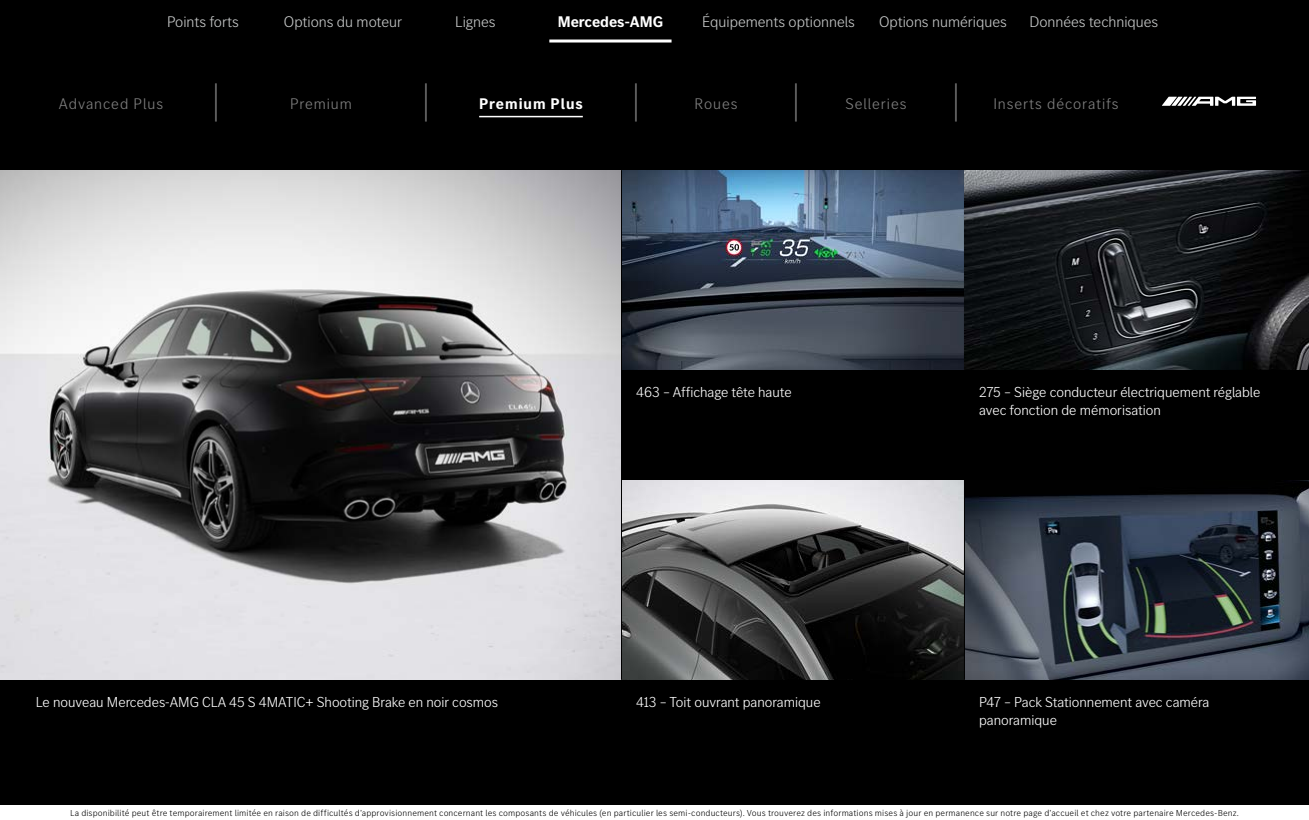
<style>
.page{position:relative;width:1309px;height:820px;background:#fff}
.page>*{position:absolute;margin:0;border:0;box-sizing:border-box;transform-origin:0 0}
.t1{font:300 45.6px "MB Corpo S Title";color:#808080;scale:.53 1}
.t2{font:300 16px "MB Corpo S Title";color:#c5c7c7}
.t3{font:300 16px "MB Corpo S Title";letter-spacing:.06em;color:#808080}
.t4{font:700 16px "MB Corpo S Title";color:#fff}
.t5{font:700 16px "MB Corpo S Title";letter-spacing:.06em;color:#fff}
.t6{font:300 15px/18px "MB Corpo S Title";color:#fff}
.t7{font:300 9px "MB Corpo S Text";letter-spacing:.01em;color:#000}
</style>
<div class="page">
<div style="left:0;top:43px;width:1309px;height:777px;background:#000"></div>
<div style="left:0;top:0;width:1309px;height:43px;background:#000"></div>
<hr style="left:549px;top:40px;width:123px;height:3px;background:#fff">
<img style="left:622px;top:170px;width:687px;height:200px">
<img style="left:622px;top:480px;width:687px;height:200px">
<svg style="left:1162px;top:97px;width:94px;height:9px"></svg>
<img style="left:0;top:170px;width:621px;height:510px">
<hr style="left:964px;top:170px;width:1px;height:510px;background:#000">
<hr style="left:479px;top:116px;width:104px;height:1px;background:#fff">
<div style="left:0;top:805px;width:1309px;height:15px;background:#fff"></div>
<h2 class="t2" style="left:167px;top:12px;width:73px">Points forts</h2>
<h2 class="t2" style="left:284px;top:12px;width:120px">Options du moteur</h2>
<h2 class="t2" style="left:455px;top:12px;width:42px">Lignes</h2>
<h2 class="t4" style="left:558px;top:11px;width:107px">Mercedes-AMG</h2>
<h2 class="t2" style="left:702px;top:12px;width:154px">Équipements optionnels</h2>
<h2 class="t2" style="left:879px;top:12px;width:129px">Options numériques</h2>
<h2 class="t2" style="left:1029px;top:12px;width:130px">Données techniques</h2>
<h2 class="t3" style="left:59px;top:93px;width:106px">Advanced Plus</h2>
<h1 class="t1" style="left:213px;top:72px;width:11px">|</h1>
<h2 class="t3" style="left:290px;top:93px;width:63px">Premium</h2>
<h1 class="t1" style="left:423px;top:72px;width:11px">|</h1>
<h2 class="t5" style="left:479px;top:93px;width:105px">Premium Plus</h2>
<h1 class="t1" style="left:633px;top:72px;width:11px">|</h1>
<h2 class="t3" style="left:695px;top:93px;width:44px">Roues</h2>
<h1 class="t1" style="left:793px;top:72px;width:11px">|</h1>
<h2 class="t3" style="left:845px;top:93px;width:63px">Selleries</h2>
<h1 class="t1" style="left:953px;top:72px;width:11px">|</h1>
<h2 class="t3" style="left:993px;top:93px;width:127px">Inserts décoratifs</h2>
<h3 class="t6" style="left:636px;top:382px;width:157px">463 – Affichage tête haute</h3>
<h3 class="t6" style="left:979px;top:382px;width:283px">275 – Siège conducteur électriquement réglable avec fonction de mémorisation</h3>
<h3 class="t6" style="left:36px;top:692px;width:464px">Le nouveau Mercedes-AMG CLA 45 S 4MATIC+ Shooting Brake en noir cosmos</h3>
<h3 class="t6" style="left:636px;top:692px;width:186px">413 – Toit ouvrant panoramique</h3>
<h3 class="t6" style="left:979px;top:692px;width:232px">P47 – Pack Stationnement avec caméra panoramique</h3>
<p class="t7" style="left:70px;top:807px;width:1170px">La disponibilité peut être temporairement limitée en raison de difficultés d’approvisionnement concernant les composants de véhicules (en particulier les semi-conducteurs). Vous trouverez des informations mises à jour en permanence sur notre page d’accueil et chez votre partenaire Mercedes-Benz.</p>
</div>
